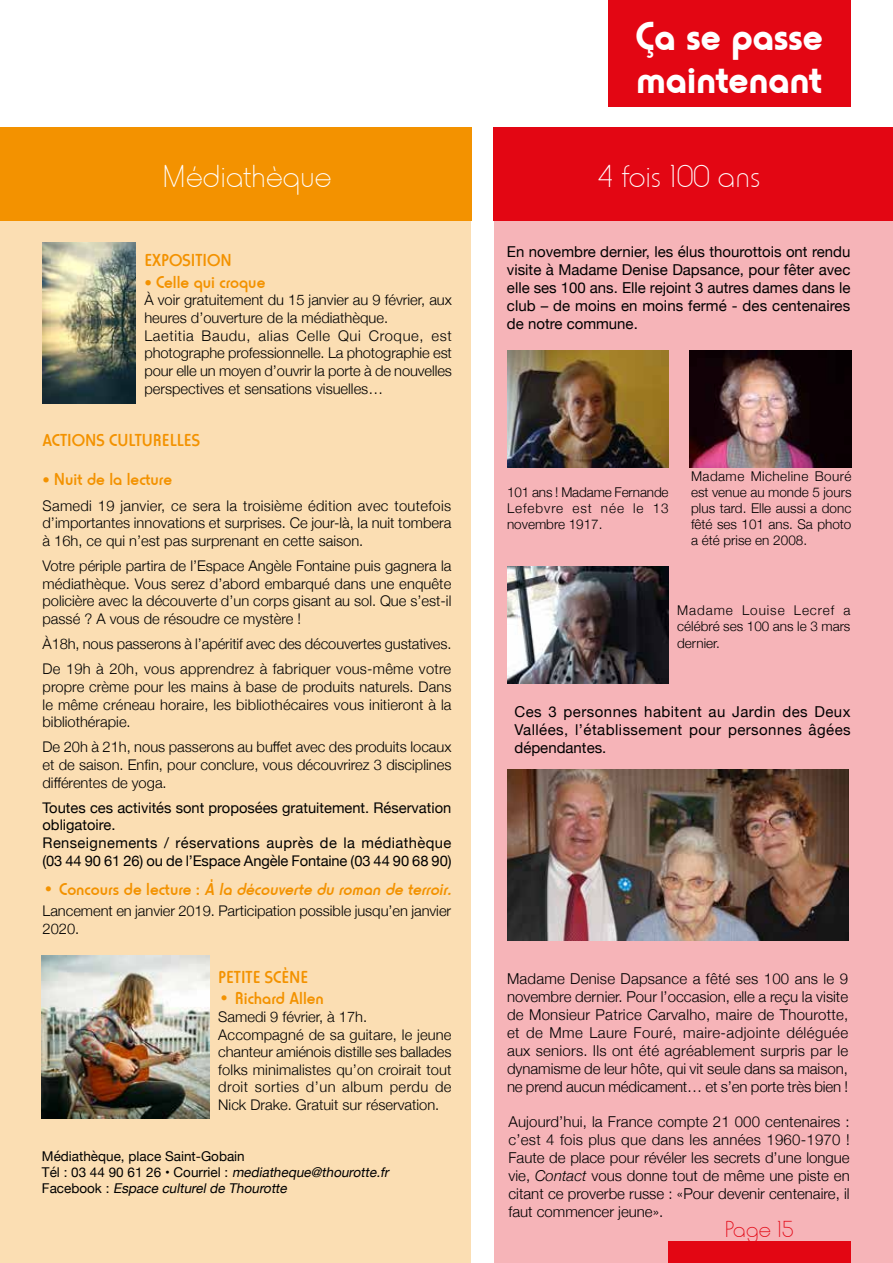
<style>
.page{position:relative;width:893px;height:1263px;background:#fff}
.page>*{position:absolute;margin:0;border:0;box-sizing:border-box;transform-origin:0 0}
.t1{font:700 42px/42px "Horatio D";color:#fff}
.t2{font:33px "Horatio D Ligh";color:#fff}
.t3{font:24px "Horatio D Ligh";color:#e30613}
.t4{font:500 18px "Horatio D";color:#f39200}
.t5{font:italic 500 18px "Horatio D";color:#f39200}
.t6{font:300 15px/18px "Helvetica Neue";letter-spacing:-.005em;color:#000;text-align:justify}
.t7{font:15px/18px "Helvetica Neue";letter-spacing:.005em;color:#000;text-align:justify}
.t8{font:300 14.7px/17.7px "Helvetica Neue";color:#000}
.t9{font:14.7px/17.7px "Helvetica Neue";color:#000}
.t10{font:300 13.5px/16.2px "Helvetica Neue";color:#000;text-align:justify}
.t11{font:13.5px/16.2px "Helvetica Neue";color:#000}
.s1{font-family:"Helvetica Neue";font-weight:300;font-size:15px}
.s2{font-family:"Helvetica Neue";font-weight:300;font-size:14.7px}
.s3{font-style:normal}
.s4{font-style:italic}
</style>
<div class="page">
<div style="left:494px;top:128px;width:399px;height:1135px;background:#f6b4b8"></div>
<div style="left:0;top:210px;width:471px;height:1053px;background:#fbdeb3"></div>
<div style="left:668px;top:1242px;width:182px;height:21px;background:#e30613"></div>
<div style="left:608px;top:0;width:242px;height:106px;background:#e30613"></div>
<div style="left:0;top:128px;width:471px;height:93px;background:#f39200"></div>
<div style="left:494px;top:128px;width:399px;height:93px;background:#e30613"></div>
<img style="left:42px;top:242px;width:94px;height:162px">
<img style="left:41px;top:956px;width:169px;height:162px">
<img style="left:507px;top:351px;width:162px;height:117px">
<img style="left:690px;top:351px;width:161px;height:117px">
<img style="left:508px;top:567px;width:161px;height:117px">
<img style="left:507px;top:769px;width:342px;height:172px">
<h2 class="t2" style="left:162px;top:157px;width:171px">Médiathèque</h2>
<p class="t4" style="left:144px;top:250px;width:89px">EXPOSITION</p>
<p class="t4" style="left:144px;top:272px;width:123px"><span class="s1">•</span> Celle qui croque</p>
<p class="t8" style="left:144px;top:290px;width:309px">À voir gratuitement du 15 janvier au 9 février, aux heures d’ouverture de la médiathèque.<br>Laetitia Baudu, alias Celle Qui Croque, est photographe professionnelle. La photographie est pour elle un moyen d’ouvrir la porte à de nouvelles perspectives et sensations visuelles…</p>
<p class="t4" style="left:43px;top:430px;width:159px">ACTIONS CULTURELLES</p>
<p class="t4" style="left:43px;top:469px;width:131px"><span class="s2">•</span> Nuit de la lecture</p>
<p class="t8" style="left:43px;top:495px;width:410px;text-align:justify">Samedi 19 janvier, ce sera la troisième édition avec toutefois d’importantes innovations et surprises. Ce jour-là, la nuit tombera à 16h, ce qui n’est pas surprenant en cette saison.</p>
<p class="t8" style="left:43px;top:556px;width:410px;text-align:justify">Votre périple partira de l’Espace Angèle Fontaine puis gagnera la médiathèque. Vous serez d’abord embarqué dans une enquête policière avec la découverte d’un corps gisant au sol. Que s’est-il passé ? A vous de résoudre ce mystère !</p>
<p class="t8" style="left:43px;top:630px;width:410px;line-height:25.2px">À18h, nous passerons à l’apéritif avec des découvertes gustatives.<br>De 19h à 20h, vous apprendrez à fabriquer vous-même votre</p>
<p class="t8" style="left:43px;top:677px;width:411px;text-align:justify">propre crème pour les mains à base de produits naturels. Dans le même créneau horaire, les bibliothécaires vous initieront à la bibliothérapie.</p>
<p class="t8" style="left:43px;top:737px;width:411px;text-align:justify">De 20h à 21h, nous passerons au buffet avec des produits locaux et de saison. Enfin, pour conclure, vous découvrirez 3 disciplines différentes de yoga.</p>
<p class="t9" style="left:43px;top:799px;width:410px">Toutes ces activités sont proposées gratuitement. Réservation obligatoire.<br>Renseignements / réservations auprès de la médiathèque (03 44 90 61 26) ou de l’Espace Angèle Fontaine (03 44 90 68 90)</p>
<p class="t5" style="left:43px;top:878px;width:414px"><span class="s3">• C o n c o u r s d e l e ct u re :</span> À la découverte du roman de terroir.</p>
<p class="t8" style="left:43px;top:901px;width:410px">Lancement en janvier 2019. Participation possible jusqu’en janvier<br>2020.</p>
<p class="t4" style="left:218px;top:966px;width:92px">PETITE SCÈNE</p>
<p class="t4" style="left:218px;top:988px;width:107px">• Richard Allen</p>
<p class="t8" style="left:218px;top:1007px;width:235px">Samedi 9 février, à 17h.<br>Accompagné de sa guitare, le jeune chanteur amiénois distille ses ballades folks minimalistes qu’on croirait tout droit sorties d’un album perdu de Nick Drake. Gratuit sur réservation.</p>
<p class="t11" style="left:42px;top:1149px;width:352px">Médiathèque, place Saint-Gobain<br>Té l : 0 3 4 4 9 0 6 1 2 6 • C o u r r i e l : <span class="s4">mediatheque@thourotte.fr<br></span>F a c e b o o k : <span class="s4">Espace culturelde Thourotte</span></p>
<h1 class="t1" style="left:636px;top:16px;width:189px">Ça se passe maintenant</h1>
<h2 class="t2" style="left:598px;top:157px;width:164px">4 fois 100 ans</h2>
<p class="t7" style="left:507px;top:243px;width:345px">En novembre dernier, les élus thourottois ont rendu visite à Madame Denise Dapsance, pour fêter avec elle ses 100 ans. Elle rejoint 3 autres dames dans le club – de moins en moins fermé - des centenaires de notre commune.</p>
<p class="t10" style="left:507px;top:483px;width:163px">101 ans ! Madame Fernande Lefebvre est née le 13 novembre 1917.</p>
<p class="t10" style="left:691px;top:467px;width:162px">Madame Micheline Bouré est venue au monde 5 jours plus tard. Elle aussi a donc fêté ses 101 ans. Sa photo a été prise en 2008.</p>
<p class="t10" style="left:677px;top:601px;width:175px">Madame Louise Lecref a célébré ses 100 ans le 3 mars dernier.</p>
<p class="t7" style="left:514px;top:703px;width:338px">Ces 3 personnes habitent au Jardin des Deux Vallées, l’établissement pour personnes âgées dépendantes.</p>
<p class="t6" style="left:507px;top:969px;width:343px">Madame Denise Dapsance a fêté ses 100 ans le 9 novembre dernier. Pour l’occasion, elle a reçu la visite de Monsieur Patrice Carvalho, maire de Thourotte, et de Mme Laure Fouré, maire-adjointe déléguée aux seniors. Ils ont été agréablement surpris par le dynamisme de leur hôte, qui vit seule dans sa maison, ne prend aucun médicament… et s’en porte très bien !</p>
<p class="t6" style="left:508px;top:1111px;width:343px">Aujourd’hui, la France compte 21 000 centenaires : c’est 4 fois plus que dans les années 1960-1970 !<br>Faute de place pour révéler les secrets d’une longue vie, <span class="s4">Contact</span> vous donne tout de même une piste en citant ce proverbe russe : «Pour devenir centenaire, il faut commencer jeune».</p>
<h3 class="t3" style="left:724px;top:1216px;width:71px">Page 15</h3>
</div>
